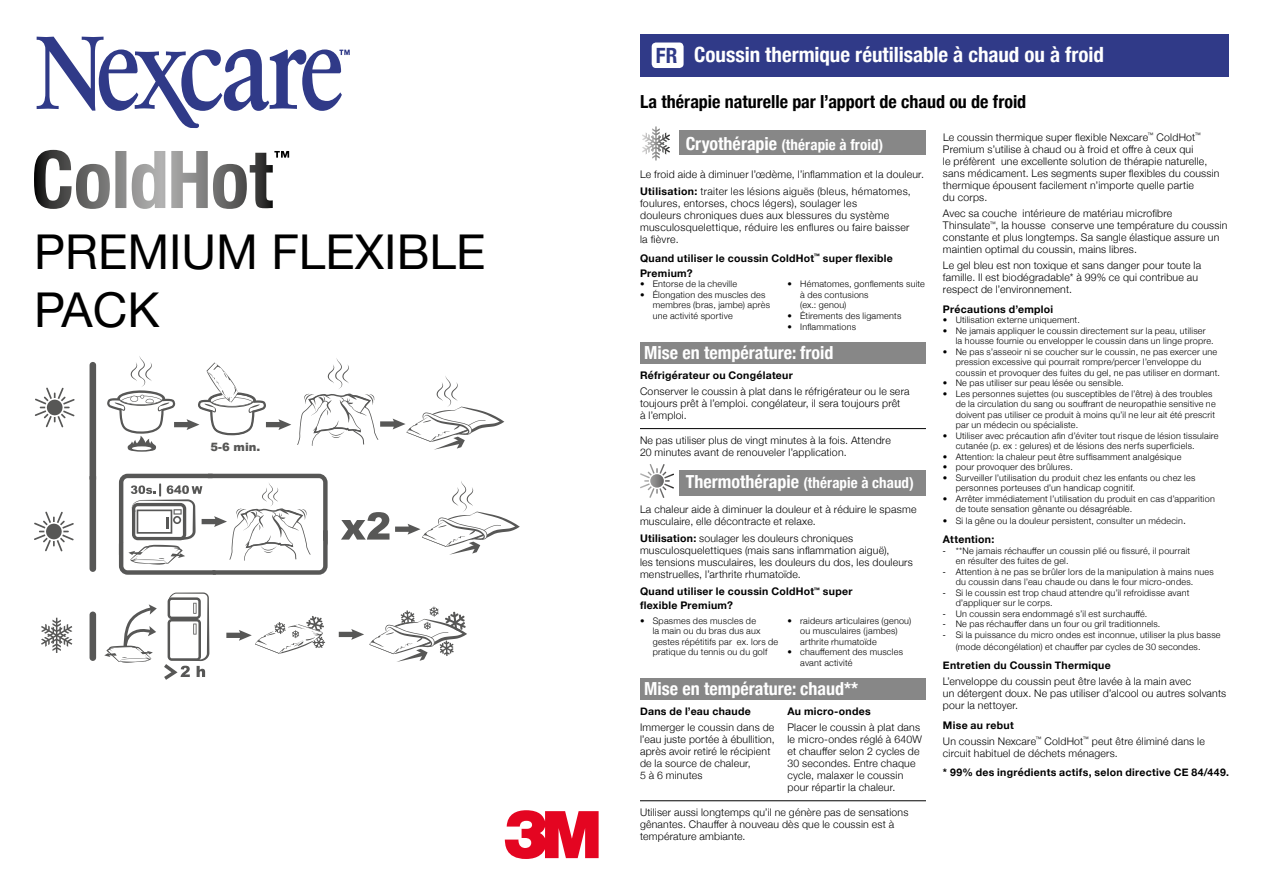
<style>
.page{position:relative;width:1263px;height:893px;background:#fff}
.page>*{position:absolute;margin:0;border:0;box-sizing:border-box;transform-origin:0 0}
.t1{font:48px/57.6px "Helvetica Neue";color:#000}
.t2{font:700 condensed 21px "Helvetica Neue";color:#fff}
.t3{font:700 condensed 21px "Helvetica Neue";color:#303a88}
.t4{font:700 condensed 18px "Helvetica Neue";color:#fff}
.t5{font:700 condensed 18px "Helvetica Neue";color:#000}
.t6{font:700 condensed 15px "Helvetica Neue";letter-spacing:.01em;color:#fff}
.t7{font:900 11.55px "Arial";color:#575756}
.t8{font:300 10.5px/12px "Helvetica Neue";letter-spacing:.02em;color:#000}
.t9{font:700 10.5px/15px "Helvetica Neue";letter-spacing:.025em;color:#000}
.t10{font:300 9px/10.5px "Helvetica Neue";letter-spacing:.025em;color:#000}
.s1{font-size:18px}
.s2{font-weight:700}
.s3{font-size:10.5px}
.s4{font-family:"Noto Sans";font-weight:400}
</style>
<div class="page">
<div style="left:640px;top:34px;width:589px;height:43px;background:#303a88"></div>
<svg style="left:36px;top:36px;width:314px;height:93px"></svg>
<div style="left:679px;top:131px;width:247px;height:24px;background:#878787"></div>
<div style="left:652px;top:43px;width:32px;height:25px;background:#fff;border-radius:4px"></div>
<svg style="left:642px;top:126px;width:28px;height:34px"></svg>
<div style="left:640px;top:342px;width:286px;height:22px;background:#878787"></div>
<hr style="left:640px;top:428px;width:286px;height:1px;background:#000">
<div style="left:640px;top:678px;width:286px;height:22px;background:#878787"></div>
<hr style="left:640px;top:800px;width:286px;height:1px;background:#000">
<div style="left:679px;top:470px;width:247px;height:25px;background:#878787"></div>
<svg style="left:640px;top:464px;width:34px;height:34px"></svg>
<svg style="left:505px;top:810px;width:94px;height:49px"></svg>
<svg style="left:341px;top:512px;width:48px;height:28px"></svg>
<svg style="left:35px;top:387px;width:40px;height:40px"></svg>
<svg style="left:34px;top:511px;width:40px;height:40px"></svg>
<svg style="left:41px;top:618px;width:31px;height:35px"></svg>
<svg style="left:90px;top:362px;width:6px;height:210px"></svg>
<div style="left:90px;top:611px;width:6px;height:50px;background:#575756;border-radius:3px"></div>
<svg style="left:164px;top:592px;width:45px;height:88px"></svg>
<svg style="left:107px;top:356px;width:184px;height:96px"></svg>
<svg style="left:297px;top:358px;width:207px;height:92px"></svg>
<svg style="left:395px;top:481px;width:125px;height:74px"></svg>
<svg style="left:339px;top:606px;width:128px;height:56px"></svg>
<svg style="left:226px;top:616px;width:99px;height:38px"></svg>
<svg style="left:104px;top:604px;width:53px;height:59px"></svg>
<svg style="left:119px;top:474px;width:209px;height:101px"></svg>
<svg style="left:34px;top:150px;width:255px;height:59px"></svg>
<h1 class="t1" style="left:34px;top:226px;width:453px">PREMIUM FLEXIBLE<br>PACK</h1>
<p class="t7" style="left:211px;top:438px;width:51px">5-6 min.</p>
<h2 class="t2" style="left:694px;top:37px;width:411px">Coussin thermique réutilisable à chaud ou à froid</h2>
<h2 class="t3" style="left:656px;top:38px;width:23px">FR</h2>
<h3 class="t5" style="left:640px;top:87px;width:388px">La thérapie naturelle par l’apport de chaud ou de froid</h3>
<h3 class="t6" style="left:686px;top:132px;width:199px"><span class="s1">Cryothérapie</span> (thérapie à froid)</h3>
<p class="t8" style="left:640px;top:166px;width:285px;line-height:16.2px">Le froid aide à diminuer l’œdème, l’inflammation et la douleur.<br><span class="s2">Utilisation:</span> traiter les lésions aiguës (bleus, hématomes,</p>
<p class="t8" style="left:640px;top:196px;width:271px">foulures, entorses, chocs légers), soulager les<br>douleurs chroniques dues aux blessures du système musculosquelettique, réduire les enflures ou faire baisser la fièvre.</p>
<p class="t9" style="left:640px;top:251px;width:254px">Quand utiliser le coussin ColdHot<sup>™</sup> super flexible<br>Premium?</p>
<p class="t10" style="left:640px;top:278px;width:99px">• Entorse de la cheville</p>
<p class="t10" style="left:653px;top:289px;width:119px;text-indent:-13px">• Élongation des muscles des membres (bras, jambe) après une activité sportive</p>
<p class="t10" style="left:800px;top:278px;width:126px;text-indent:-13px">• Hématomes, gonflements suite à des contusions<br>(ex.: genou)</p>
<p class="t10" style="left:787px;top:310px;width:115px">• Étirements des ligaments</p>
<p class="t10" style="left:787px;top:320px;width:70px">• Inflammations</p>
<h3 class="t4" style="left:644px;top:337px;width:191px">Mise en température: froid</h3>
<p class="t9" style="left:640px;top:368px;width:154px">Réfrigérateur ou Congélateur</p>
<p class="t8" style="left:640px;top:385px;width:271px">Conserver le coussin à plat dans le réfrigérateur ou le sera toujours prêt à l’emploi. congélateur, il sera toujours prêt<br>à l’emploi.</p>
<p class="t8" style="left:640px;top:433px;width:252px">Ne pas utiliser plus de vingt minutes à la fois. Attendre<br>20 minutes avant de renouveler l’application.</p>
<h3 class="t6" style="left:686px;top:470px;width:230px"><span class="s1">Thermothérapie</span> (thérapie à chaud)</h3>
<p class="t8" style="left:640px;top:503px;width:278px">La chaleur aide à diminuer la douleur et à réduire le spasme musculaire, elle décontracte et relaxe.</p>
<p class="t8" style="left:640px;top:531px;width:274px"><span class="s2">Utilisation:</span> soulager les douleurs chroniques musculosquelettiques (mais sans inflammation aiguë),<br>les tensions musculaires, les douleurs du dos, les douleurs menstruelles, l’arthrite rhumatoïde.</p>
<p class="t9" style="left:640px;top:585px;width:214px;line-height:13.5px">Quand utiliser le coussin ColdHot<sup>™</sup> super flexible Premium?</p>
<p class="t10" style="left:653px;top:614px;width:127px;text-indent:-13px">• Spasmes des muscles de<br>la main ou du bras dus aux gestes répétitifs par ex. lors de pratique du tennis ou du golf</p>
<p class="t10" style="left:800px;top:614px;width:113px;text-indent:-13px">• raideurs articulaires (genou) ou musculaires (jambes) arthrite rhumatoïde</p>
<p class="t10" style="left:800px;top:646px;width:104px;text-indent:-13px">• chauffement des muscles avant activité</p>
<h3 class="t4" style="left:644px;top:674px;width:215px">Mise en température: chaud**</h3>
<p class="t9" style="left:640px;top:704px;width:112px">Dans de l’eau chaude</p>
<p class="t8" style="left:640px;top:721px;width:136px">Immerger le coussin dans de l’eau juste portée à ébullition, après avoir retiré le récipient de la source de chaleur,<br>5 à 6 minutes</p>
<p class="t9" style="left:787px;top:704px;width:85px">Au micro-ondes</p>
<p class="t8" style="left:787px;top:721px;width:136px">Placer le coussin à plat dans le micro-ondes réglé à 640W et chauffer selon 2 cycles de<br>30 secondes. Entre chaque cycle, malaxer le coussin pour répartir la chaleur.</p>
<p class="t8" style="left:640px;top:805px;width:270px">Utiliser aussi longtemps qu’il ne génère pas de sensations gênantes. Chauffer à nouveau dès que le coussin est à température ambiante.</p>
<p class="t8" style="left:943px;top:130px;width:278px">Le coussin thermique super flexible Nexcare<sup>™</sup> ColdHot<sup>™ </sup>Premium s’utilise à chaud ou à froid et offre à ceux qui<br>le préfèrent une excellente solution de thérapie naturelle, sans médicament. Les segments super flexibles du coussin thermique épousent facilement n’importe quelle partie<br>du corps.</p>
<p class="t8" style="left:943px;top:207px;width:286px">Avec sa couche intérieure de matériau microfibre Thinsulate<sup>™</sup>, la housse conserve une température du coussin constante et plus longtemps. Sa sangle élastique assure un maintien optimal du coussin, mains libres.</p>
<p class="t8" style="left:943px;top:259px;width:260px">Le gel bleu est non toxique et sans danger pour toute la famille. Il est biodégradable* à 99% ce qui contribue au respect de l’environnement.</p>
<p class="t9" style="left:943px;top:302px;width:112px">Précautions d’emploi</p>
<p class="t10" style="left:943px;top:314px;width:138px">• Utilisation externe uniquement.</p>
<p class="t10" style="left:956px;top:325px;width:259px;text-indent:-13px">• Ne jamais appliquer le coussin directement sur la peau, utiliser la housse fournie ou envelopper le coussin dans un linge propre.</p>
<p class="t10" style="left:956px;top:346px;width:266px;text-indent:-13px">• Ne pas s’asseoir ni se coucher sur le coussin, ne pas exercer une pression excessive qui pourrait rompre/percer l’enveloppe du coussin et provoquer des fuites du gel, ne pas utiliser en dormant.</p>
<p class="t10" style="left:943px;top:377px;width:182px">• Ne pas utiliser sur peau lésée ou sensible.</p>
<p class="t10" style="left:956px;top:388px;width:261px;text-indent:-13px">• Les personnes sujettes (ou susceptibles de l’être) à des troubles de la circulation du sang ou souffrant de neuropathie sensitive ne doivent pas utiliser ce produit à moins qu’il ne leur ait été prescrit par un médecin ou spécialiste.</p>
<p class="t10" style="left:956px;top:430px;width:264px;text-indent:-13px">• Utiliser avec précaution afin d’éviter tout risque de lésion tissulaire cutanée (p. ex : gelures) et de lésions des nerfs superficiels.</p>
<p class="t10" style="left:943px;top:451px;width:240px">• Attention: la chaleur peut être suffisamment analgésique</p>
<p class="t10" style="left:943px;top:461px;width:131px">• pour provoquer des brûlures.</p>
<p class="t10" style="left:956px;top:472px;width:241px;text-indent:-13px">• Surveiller l’utilisation du produit chez les enfants ou chez les personnes porteuses d’un handicap cognitif.</p>
<p class="t10" style="left:956px;top:493px;width:261px;text-indent:-13px">• Arrêter immédiatement l’utilisation du produit en cas d’apparition de toute sensation gênante ou désagréable.</p>
<p class="t10" style="left:943px;top:515px;width:244px">• Si la gêne ou la douleur persistent, consulter un médecin<span class="s3">.</span></p>
<p class="t9" style="left:943px;top:532px;width:53px">Attention:</p>
<p class="t10" style="left:956px;top:545px;width:236px;text-indent:-13px"><span class="s4">-</span> **Ne jamais réchauffer un coussin plié ou fissuré, il pourrait en résulter des fuites de gel.</p>
<p class="t10" style="left:956px;top:566px;width:260px;text-indent:-13px"><span class="s4">-</span> Attention à ne pas se brûler lors de la manipulation à mains nues du coussin dans l’eau chaude ou dans le four micro-ondes.</p>
<p class="t10" style="left:956px;top:587px;width:235px;text-indent:-13px"><span class="s4">-</span> Si le coussin est trop chaud attendre qu’il refroidisse avant d’appliquer sur le corps.</p>
<p class="t10" style="left:943px;top:608px;width:206px"><span class="s4">-</span> Un coussin sera endommagé s’il est surchauffé.</p>
<p class="t10" style="left:943px;top:618px;width:219px"><span class="s4">-</span> Ne pas réchauffer dans un four ou gril traditionnels.</p>
<p class="t10" style="left:956px;top:628px;width:266px;line-height:12px;text-indent:-13px"><span class="s4">-</span> Si la puissance du micro ondes est inconnue, utiliser la plus basse (mode décongélation) et chauffer par cycles de 30 secondes.</p>
<p class="t9" style="left:943px;top:658px;width:169px">Entretien du Coussin Thermique</p>
<p class="t8" style="left:943px;top:675px;width:285px">L’enveloppe du coussin peut être lavée à la main avec<br>un détergent doux. Ne pas utiliser d’alcool ou autres solvants pour la nettoyer.</p>
<p class="t8" style="left:943px;top:716px;width:263px;line-height:16.2px"><span class="s2">Mise au rebut<br></span>Un coussin Nexcare<sup>™</sup> ColdHot<sup>™</sup> peut être éliminé dans le</p>
<p class="t8" style="left:943px;top:746px;width:176px">circuit habituel de déchets ménagers.</p>
<p class="t9" style="left:943px;top:765px;width:287px">* 99% des ingrédients actifs, selon directive CE 84/449.</p>
</div>
